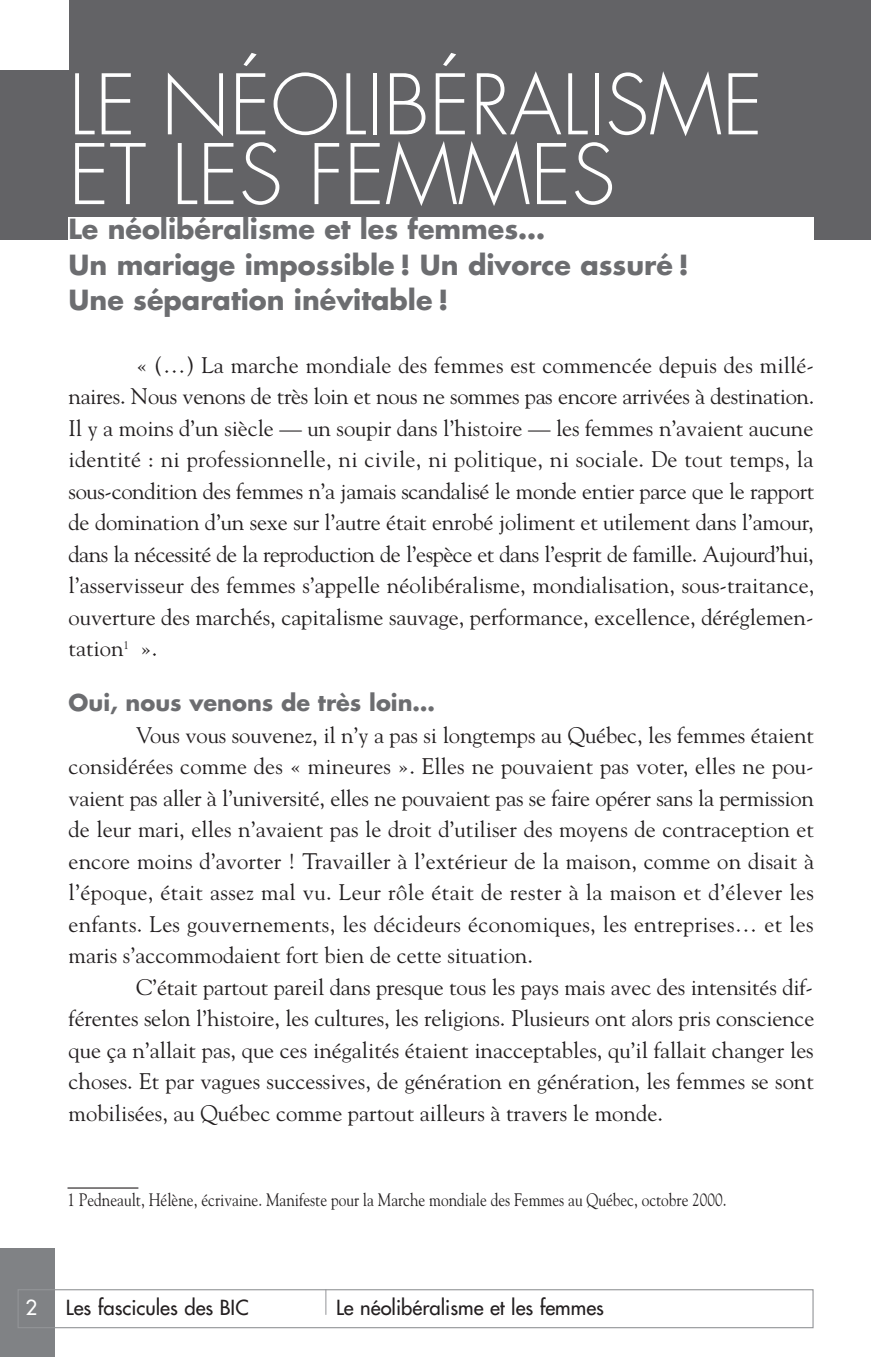
<style>
.page{position:relative;width:871px;height:1357px;background:#fff}
.page>*{position:absolute;margin:0;border:0;box-sizing:border-box;transform-origin:0 0}
.t1{font:300 81px/69.8px "Futura";color:#fff}
.t2{font:700 27px/35.1px "Futura";color:#6c6d70}
.t3{font:22.5px/31.5px "Goudy";color:#231f20;text-align:justify}
.t4{font:700 22.5px "Futura";color:#6c6d70}
.t5{font:20.25px "Futura";color:#231f20}
.t6{font:20.25px "Futura";color:#fff}
.t7{font:18px "Goudy";color:#231f20;scale:.85 1}
</style>
<div class="page">
<div style="left:0;top:0;width:871px;height:240px;background:#636366"></div>
<div style="left:0;top:1248px;width:55px;height:109px;background:#808285"></div>
<div style="left:18px;top:1289px;width:795px;height:39px;border:1px solid #939598"></div>
<svg style="left:325px;top:1289px;width:1px;height:26px"></svg>
<div style="left:69px;top:217px;width:744px;height:926px;background:#fff"></div>
<div style="left:0;top:0;width:69px;height:70px;background:#fff"></div>
<hr style="left:68px;top:1187px;width:70px;height:1px;background:#231f20">
<h1 class="t1" style="left:69px;top:77px;width:696px">LE NÉOLIBÉRALISME<br>ET LES FEMMES</h1>
<p class="t2" style="left:69px;top:214px;width:622px">Le néolibéralisme et les femmes…<br>Un mariage impossible ! Un divorce assuré !<br>Une séparation inévitable !</p>
<p class="t3" style="left:69px;top:349px;width:747px;text-indent:68px">« (…) La marche mondiale des femmes est commencée depuis des millé&shy;naires. Nous venons de très loin et nous ne sommes pas encore arrivées à destination.<br>Il y a moins d’un siècle — un soupir dans l’histoire — les femmes n’avaient aucune identité : ni professionnelle, ni civile, ni politique, ni sociale. De tout temps, la sous-condition des femmes n’a jamais scandalisé le monde entier parce que le rapport de domination d’un sexe sur l’autre était enrobé joliment et utilement dans l’amour, dans la nécessité de la reproduction de l’espèce et dans l’esprit de famille. Aujourd’hui, l’asservisseur des femmes s’appelle néolibéralisme, mondialisation, sous-traitance, ouverture des marchés, capitalisme sauvage, performance, excellence, déréglemen&shy;tation<sup>1</sup> ».</p>
<p class="t4" style="left:69px;top:692px;width:368px">Oui, nous venons de très loin…</p>
<p class="t3" style="left:69px;top:719px;width:747px;text-indent:68px">Vous vous souvenez, il n’y a pas si longtemps au Québec, les femmes étaient considérées comme des « mineures ». Elles ne pouvaient pas voter, elles ne pou&shy;vaient pas aller à l’université, elles ne pouvaient pas se faire opérer sans la permission de leur mari, elles n’avaient pas le droit d’utiliser des moyens de contraception et encore moins d’avorter ! Travailler à l’extérieur de la maison, comme on disait à l’époque, était assez mal vu. Leur rôle était de rester à la maison et d’élever les enfants. Les gouvernements, les décideurs économiques, les entreprises… et les maris s’accommodaient fort bien de cette situation.</p>
<p class="t3" style="left:69px;top:971px;width:747px;text-indent:68px">C’était partout pareil dans presque tous les pays mais avec des intensités dif&shy;férentes selon l’histoire, les cultures, les religions. Plusieurs ont alors pris conscience que ça n’allait pas, que ces inégalités étaient inacceptables, qu’il fallait changer les choses. Et par vagues successives, de génération en génération, les femmes se sont mobilisées, au Québec comme partout ailleurs à travers le monde.</p>
<p class="t7" style="left:68px;top:1189px;width:777px">1 Pedneault, Hélène, écrivaine. Manifeste pour la Marche mondiale des Femmes au Québec, octobre 2000.</p>
<p class="t6" style="left:25px;top:1297px;width:13px">2</p>
<p class="t5" style="left:66px;top:1297px;width:184px">Les fascicules des BIC</p>
<p class="t5" style="left:336px;top:1297px;width:269px">Le néolibéralisme et les femmes</p>
</div>
